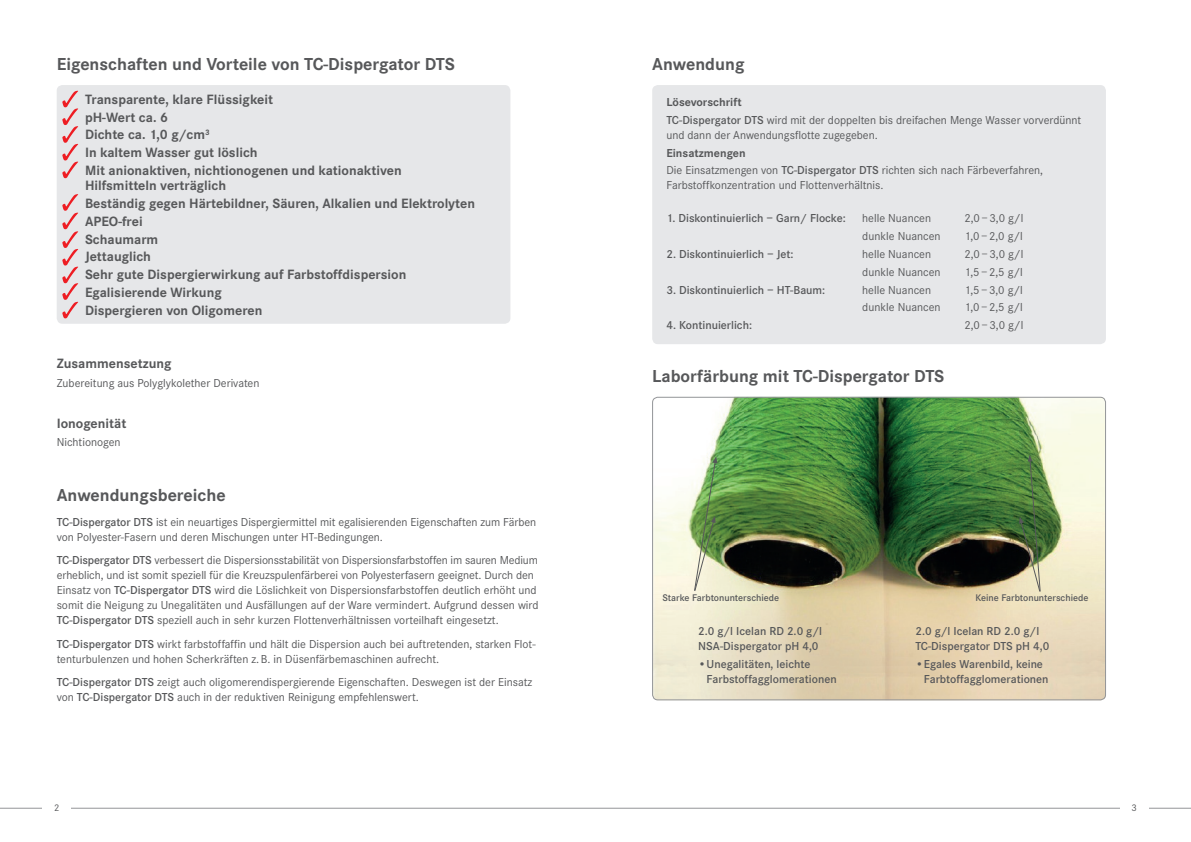
<style>
.page{position:relative;width:1191px;height:842px;background:#fff}
.page>*{position:absolute;margin:0;border:0;box-sizing:border-box;transform-origin:0 0}
.t1{font:700 18px "Corporate S";color:#57585a}
.t2{font:700 14px/17.8px "Corporate S";color:#57585a}
.t3{font:12px/15px "Corporate S";color:#57585a}
.t4{font:600 12px/15px "Corporate S";color:#57585a}
.t5{font:600 10px "Corporate S";color:#57585a}
.t6{font:10px "Corporate S";color:#57585a}
.s1{font-weight:700}
.s2{font-weight:600}
</style>
<div class="page">
<img style="left:652px;top:397px;width:454px;height:303px">
<div style="left:652px;top:397px;width:454px;height:303px;border:1px solid #939598;border-radius:5px"></div>
<hr style="left:0;top:808px;width:1191px;height:1px;background:#939598">
<div style="left:43px;top:804px;width:28px;height:19px;background:#fff"></div>
<div style="left:1120px;top:804px;width:28px;height:19px;background:#fff"></div>
<div style="left:652px;top:85px;width:454px;height:259px;background:#e6e7e9;border-radius:6px"></div>
<div style="left:57px;top:85px;width:453px;height:239px;background:#e6e7e9;border-radius:6px"></div>
<svg style="left:62px;top:91px;width:16px;height:87px"></svg>
<svg style="left:62px;top:194px;width:16px;height:124px"></svg>
<svg style="left:1019px;top:455px;width:22px;height:137px;background:#64804f"></svg>
<svg style="left:693px;top:456px;width:24px;height:136px;background:#a5be8f"></svg>
<h1 class="t1" style="left:57px;top:53px;width:400px">Eigenschaften und Vorteile von TC-Dispergator DTS</h1>
<h1 class="t1" style="left:652px;top:53px;width:94px">Anwendung</h1>
<p class="t3" style="left:666px;top:93px;width:416px;line-height:17.8px"><span class="s1">Lösevorschrift<br></span><span class="s2">TC-Dispergator DTS</span> wird mit der doppelten bis dreifachen Menge Wasser vorverdünnt</p>
<p class="t3" style="left:666px;top:127px;width:213px">und dann der Anwendungsflotte zugegeben.</p>
<p class="t3" style="left:666px;top:144px;width:378px;line-height:17.8px"><span class="s1">Einsatzmengen<br></span>Die Einsatzmengen von <span class="s2">TC-Dispergator DTS</span> richten sich nach Färbeverfahren,</p>
<p class="t3" style="left:666px;top:178px;width:219px">Farbstoffkonzentration und Flottenverhältnis.</p>
<p class="t4" style="left:666px;top:211px;width:181px">1. Diskontinuierlich – Garn/ Flocke:</p>
<p class="t3" style="left:862px;top:211px;width:70px">helle Nuancen</p>
<p class="t3" style="left:964px;top:211px;width:61px">2,0–3,0 g/l</p>
<p class="t3" style="left:862px;top:229px;width:80px">dunkle Nuancen</p>
<p class="t3" style="left:964px;top:229px;width:60px">1,0–2,0 g/l</p>
<p class="t4" style="left:666px;top:247px;width:129px">2. Diskontinuierlich – Jet:</p>
<p class="t3" style="left:862px;top:247px;width:70px">helle Nuancen</p>
<p class="t3" style="left:964px;top:247px;width:61px">2,0 –3,0 g/l</p>
<p class="t3" style="left:862px;top:264px;width:80px">dunkle Nuancen</p>
<p class="t3" style="left:964px;top:264px;width:60px">1,5–2,5 g/l</p>
<p class="t4" style="left:666px;top:282px;width:160px">3. Diskontinuierlich – HT-Baum:</p>
<p class="t3" style="left:862px;top:282px;width:70px">helle Nuancen</p>
<p class="t3" style="left:964px;top:282px;width:60px">1,5–3,0 g/l</p>
<p class="t3" style="left:862px;top:300px;width:80px">dunkle Nuancen</p>
<p class="t3" style="left:964px;top:300px;width:60px">1,0 –2,5 g/l</p>
<p class="t4" style="left:666px;top:318px;width:87px">4. Kontinuierlich:</p>
<p class="t3" style="left:964px;top:318px;width:61px">2,0–3,0 g/l</p>
<p class="t2" style="left:57px;top:355px;width:116px">Zusammensetzung</p>
<p class="t2" style="left:85px;top:90px;width:318px">Transparente, klare Flüssigkeit<br>pH-Wert ca. 6<br>Dichte ca. 1,0 g/cm<sup>3<br></sup>In kaltem Wasser gut löslich<br>Mit anionaktiven, nichtionogenen und kationaktiven</p>
<p class="t2" style="left:85px;top:177px;width:391px">Hilfsmitteln verträglich<br>Beständig gegen Härtebildner, Säuren, Alkalien und Elektrolyten<br>APEO-frei<br>Schaumarm<br>Jettauglich<br>Sehr gute Dispergierwirkung auf Farbstoffdispersion<br>Egalisierende Wirkung<br>Dispergieren von Oligomeren</p>
<h1 class="t1" style="left:652px;top:366px;width:294px">Laborfärbung mit TC-Dispergator DTS</h1>
<p class="t3" style="left:57px;top:375px;width:204px">Zubereitung aus Polyglykolether Derivaten</p>
<p class="t2" style="left:57px;top:414px;width:71px">Ionogenität</p>
<p class="t3" style="left:57px;top:435px;width:65px">Nichtionogen</p>
<h1 class="t1" style="left:57px;top:485px;width:170px">Anwendungsbereiche</h1>
<p class="t3" style="left:57px;top:514px;width:481px"><span class="s2">TC-Dispergator DTS</span> ist ein neuartiges Dispergiermittel mit egalisierenden Eigenschaften zum Färben von Polyester-Fasern und deren Mischungen unter HT-Bedingungen.</p>
<p class="t3" style="left:57px;top:553px;width:483px"><span class="s2">TC-Dispergator DTS</span> verbessert die Dispersionsstabilität von Dispersionsfarbstoffen im sauren Medium erheblich, und ist somit speziell für die Kreuzspulenfärberei von Polyesterfasern geeignet. Durch den Einsatz von <span class="s2">TC-Dispergator DTS</span> wird die Löslichkeit von Dispersionsfarbstoffen deutlich erhöht und somit die Neigung zu Unegalitäten und Ausfällungen auf der Ware vermindert. Aufgrund dessen wird <span class="s2">TC-Dispergator DTS</span> speziell auch in sehr kurzen Flottenverhältnissen vorteilhaft eingesetzt.</p>
<p class="t3" style="left:57px;top:636px;width:480px"><span class="s2">TC-Dispergator DTS</span> wirkt farbstoffaffin und hält die Dispersion auch bei auftretenden, starken Flot&shy;tenturbulenzen und hohen Scherkräften z.B. in Düsenfärbemaschinen aufrecht.</p>
<p class="t3" style="left:57px;top:675px;width:477px"><span class="s2">TC-Dispergator DTS</span> zeigt auch oligomerendispergierende Eigenschaften. Deswegen ist der Einsatz von <span class="s2">TC-Dispergator DTS</span> auch in der reduktiven Reinigung empfehlenswert.</p>
<p class="t5" style="left:662px;top:592px;width:118px">Starke Farbtonunterschiede</p>
<p class="t4" style="left:698px;top:623px;width:125px">2.0 g/l Icelan RD 2.0 g/l<br>NSA-Dispergator pH 4,0</p>
<p class="t4" style="left:706px;top:656px;width:132px;text-indent:-9px">•Unegalitäten, leichte<br>Farbstoffagglomerationen</p>
<p class="t5" style="left:975px;top:592px;width:114px">Keine Farbtonunterschiede</p>
<p class="t4" style="left:915px;top:623px;width:135px">2.0 g/l Icelan RD 2.0 g/l<br>TC-Dispergator DTS pH 4,0</p>
<p class="t4" style="left:924px;top:656px;width:126px;text-indent:-9px">•Egales Warenbild, keine<br>Farbtoffagglomerationen</p>
<p class="t6" style="left:54px;top:802px;width:7px">2</p>
<p class="t6" style="left:1131px;top:802px;width:7px">3</p>
</div>
